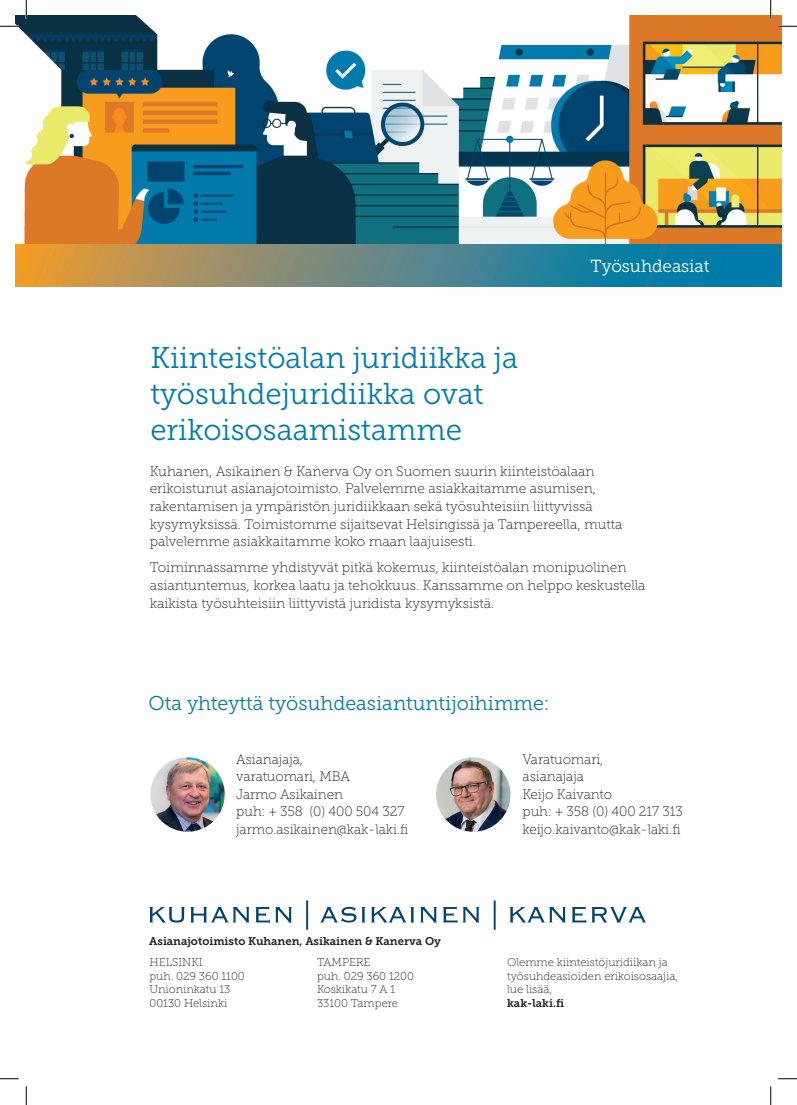
<style>
.page{position:relative;width:797px;height:1105px;background:#fff}
.page>*{position:absolute;margin:0;border:0;box-sizing:border-box;transform-origin:0 0}
.t1{font:30px/36px "Museo Slab 300";color:#007bac}
.t2{font:20px "Museo Slab 300";color:#007bac}
.t3{font:17.5px "Museo Slab 300";letter-spacing:-.005em;color:#fff}
.t4{font:13.75px/17.5px "Museo Slab 100";color:#231f20}
.t5{font:11.25px "Museo Slab 100";color:#231f20}
.t6{font:11.25px "Museo Slab 700";color:#231f20}
</style>
<div class="page">
<img style="left:436px;top:757px;width:74px;height:75px;border-radius:37px">
<img style="left:150px;top:757px;width:75px;height:75px;border-radius:37px">
<svg style="left:149px;top:907px;width:100px;height:15px"></svg>
<svg style="left:255px;top:906px;width:37px;height:17px"></svg>
<svg style="left:306px;top:900px;width:2px;height:30px"></svg>
<svg style="left:320px;top:907px;width:45px;height:15px"></svg>
<svg style="left:371px;top:907px;width:43px;height:15px"></svg>
<svg style="left:420px;top:907px;width:17px;height:15px"></svg>
<svg style="left:443px;top:906px;width:36px;height:17px"></svg>
<svg style="left:493px;top:900px;width:2px;height:30px"></svg>
<svg style="left:509px;top:906px;width:137px;height:17px"></svg>
<img style="left:16px;top:16px;width:765px;height:228px">
<svg style="left:16px;top:244px;width:765px;height:43px;background:#628880"></svg>
<svg style="left:0;top:25px;width:19px;height:2px"></svg>
<svg style="left:778px;top:25px;width:19px;height:2px"></svg>
<svg style="left:0;top:1078px;width:19px;height:1px"></svg>
<svg style="left:778px;top:1078px;width:19px;height:1px"></svg>
<svg style="left:25px;top:0;width:2px;height:19px"></svg>
<svg style="left:25px;top:1086px;width:2px;height:19px"></svg>
<svg style="left:770px;top:0;width:1px;height:19px"></svg>
<svg style="left:770px;top:1086px;width:1px;height:19px"></svg>
<h1 class="t1" style="left:150px;top:340px;width:369px">Kiinteistöalan juridiikka ja työsuhdejuridiikka ovat erikoisosaamistamme</h1>
<p class="t3" style="left:590px;top:256px;width:120px">Työsuhdeasiat</p>
<p class="t4" style="left:150px;top:463px;width:474px">Kuhanen, Asikainen &amp; Kanerva Oy on Suomen suurin kiinteistöalaan erikoistunut asianajotoimisto. Palvelemme asiakkaitamme asumisen, rakentamisen ja ympäristön juridiikkaan sekä työsuhteisiin liittyvissä kysymyksissä. Toimistomme sijaitsevat Helsingissä ja Tampereella, mutta palvelemme asiakkaitamme koko maan laajuisesti.</p>
<p class="t4" style="left:150px;top:559px;width:497px">Toiminnassamme yhdistyvät pitkä kokemus, kiinteistöalan monipuolinen asiantuntemus, korkea laatu ja tehokkuus. Kanssamme on helppo keskustella kaikista työsuhteisiin liittyvistä juridista kysymyksistä.</p>
<h2 class="t2" style="left:148px;top:692px;width:402px">Ota yhteyttä työsuhdeasiantuntijoihimme:</h2>
<p class="t4" style="left:236px;top:750px;width:173px">Asianajaja,<br>varatuomari, MBA<br>Jarmo Asikainen<br>puh: + 358 (0) 400 504 327 jarmo.asikainen@kak-laki.fi</p>
<p class="t4" style="left:522px;top:750px;width:162px">Varatuomari,<br>asianajaja<br>Keijo Kaivanto<br>puh: + 358 (0) 400 217 313 keijo.kaivanto@kak-laki.fi</p>
<p class="t6" style="left:149px;top:935px;width:293px">Asianajotoimisto Kuhanen, Asikainen &amp; Kanerva Oy</p>
<p class="t5" style="left:149px;top:956px;width:55px">HELSINKI</p>
<p class="t5" style="left:317px;top:956px;width:55px">TAMPERE</p>
<p class="t5" style="left:507px;top:956px;width:162px">Olemme kiinteistöjuridiikan ja</p>
<p class="t5" style="left:149px;top:970px;width:97px">puh. 029 360 1100</p>
<p class="t5" style="left:317px;top:970px;width:98px">puh. 029 360 1200</p>
<p class="t5" style="left:507px;top:970px;width:172px">työsuhdeasioiden erikoisosaajia,</p>
<p class="t5" style="left:149px;top:983px;width:83px">Unioninkatu 13</p>
<p class="t5" style="left:317px;top:983px;width:80px">Koskikatu 7 A 1</p>
<p class="t5" style="left:507px;top:983px;width:47px">lue lisää,</p>
<p class="t5" style="left:149px;top:997px;width:79px">00130 Helsinki</p>
<p class="t5" style="left:317px;top:997px;width:83px">33100 Tampere</p>
<p class="t6" style="left:507px;top:996px;width:58px">kak-laki.fi</p>
</div>
